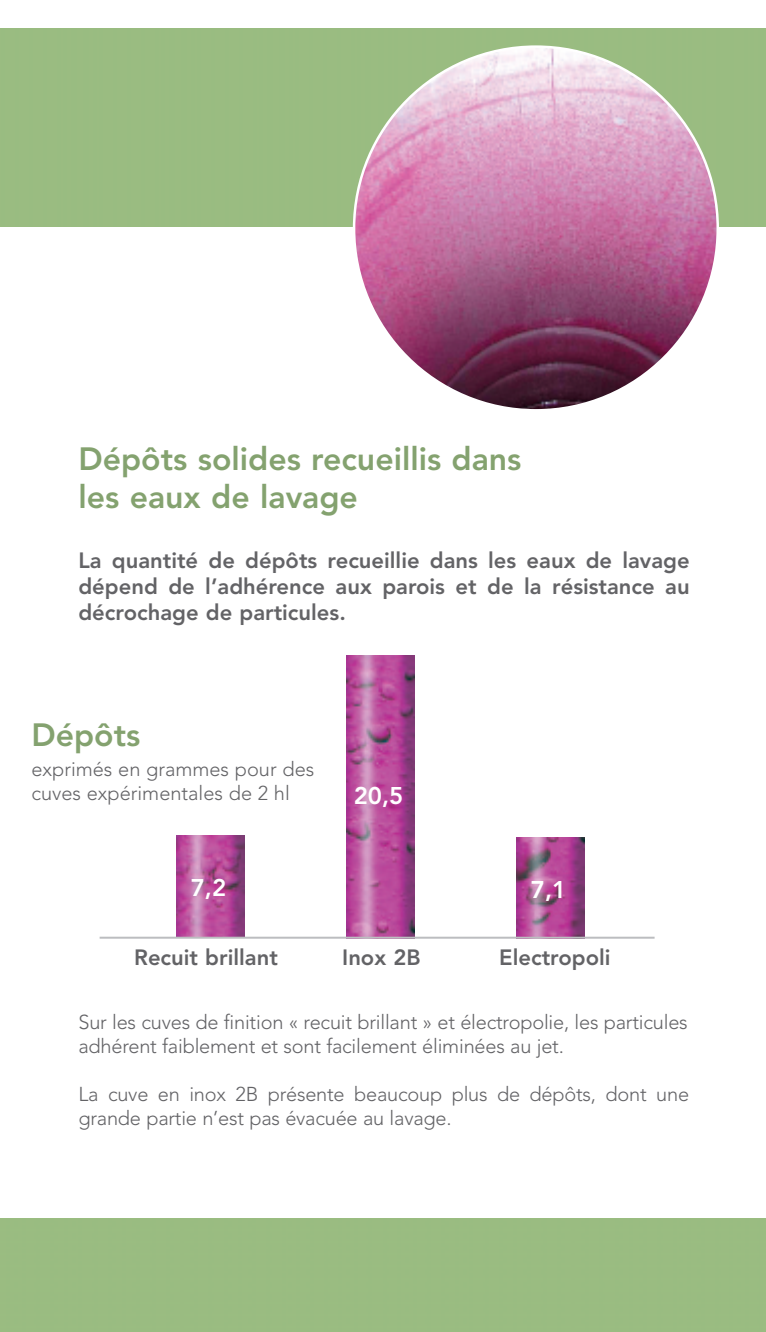
<style>
.page{position:relative;width:766px;height:1332px;background:#fff}
.page>*{position:absolute;margin:0;border:0;box-sizing:border-box;transform-origin:0 0}
.t1{font:800 32px/38.4px "Avenir";color:#84a26f}
.t2{font:800 24px "Avenir";color:#fff}
.t3{font:800 22px/26.4px "Avenir";color:#636366;text-align:justify}
.t4{font:300 20px/24px "Avenir";letter-spacing:-.01em;color:#636366}
</style>
<div class="page">
<img style="left:176px;top:836px;width:68px;height:101px">
<img style="left:346px;top:655px;width:68px;height:282px">
<img style="left:516px;top:838px;width:68px;height:99px">
<hr style="left:100px;top:937px;width:555px;height:2px;background:#bcbdc0">
<hr style="left:765px;top:1219px;width:1px;height:113px;background:#99bc81">
<svg style="left:353px;top:45px;width:366px;height:365px;background:#ba8ba3"></svg>
<h1 class="t1" style="left:78px;top:442px;width:445px">Dépôts solides recueillis dans les eaux de lavage</h1>
<p class="t3" style="left:78px;top:549px;width:613px">La quantité de dépôts recueillie dans les eaux de lavage dépend de l’adhérence aux parois et de la résistance au décrochage de particules.</p>
<h1 class="t1" style="left:31px;top:719px;width:110px">Dépôts</h1>
<p class="t4" style="left:31px;top:758px;width:284px">exprimés en grammes pour des cuves expérimentales de 2 hl</p>
<p class="t2" style="left:191px;top:878px;width:37px">7,2</p>
<p class="t2" style="left:354px;top:786px;width:51px">20,5</p>
<p class="t2" style="left:531px;top:880px;width:37px">7,1</p>
<p class="t3" style="left:134px;top:946px;width:145px">Recuit brillant</p>
<p class="t3" style="left:342px;top:946px;width:80px">Inox 2B</p>
<p class="t3" style="left:499px;top:946px;width:113px">Electropoli</p>
<p class="t4" style="left:78px;top:1012px;width:611px">Sur les cuves de finition « recuit brillant » et électropolie, les particules adhérent faiblement et sont facilement éliminées au jet.</p>
<p class="t4" style="left:78px;top:1084px;width:612px">La cuve en inox 2B présente beaucoup plus de dépôts, dont une grande partie n’est pas évacuée au lavage.</p>
</div>
